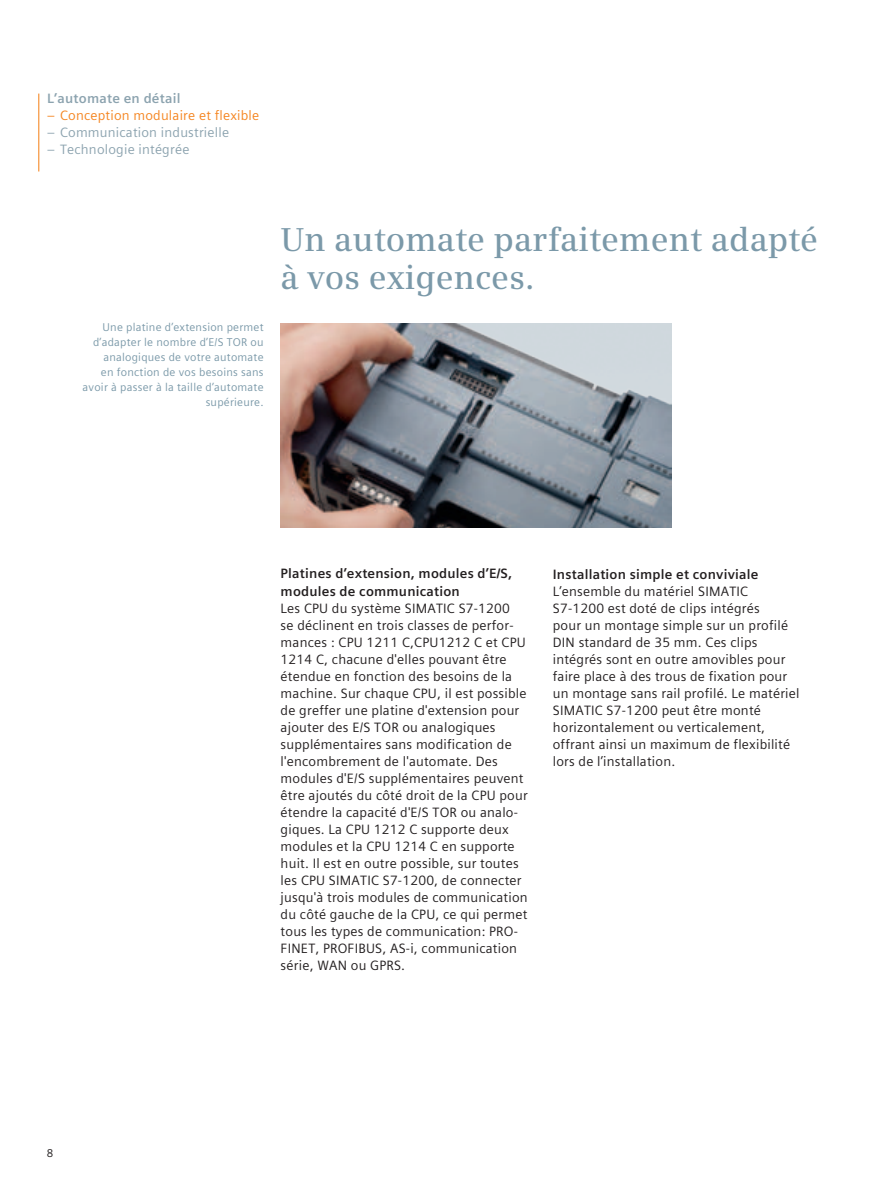
<style>
.page{position:relative;width:893px;height:1191px;background:#fff}
.page>*{position:absolute;margin:0;border:0;box-sizing:border-box;transform-origin:0 0}
.t1{font:600 33px/38.2px "Siemens Serif";letter-spacing:.005em;color:#7b99a9}
.t2{font:13.5px/17px "Siemens Sans Global";letter-spacing:.015em;color:#231f20}
.t3{font:700 13.5px/17px "Siemens Sans Global";letter-spacing:.015em;color:#231f20}
.t4{font:13.5px "Siemens Sans Global";letter-spacing:.015em;color:#8ca3af}
.t5{font:13.5px "Siemens Sans Global";letter-spacing:.015em;color:#f58520}
.t6{font:700 13.5px "Siemens Sans Global";letter-spacing:.015em;color:#8ca3af}
.t7{font:11.25px/14.9px "Siemens Sans Global";letter-spacing:.02em;color:#7b99a9;text-align:right}
.t8{font:11.25px "Siemens Sans Global";color:#231f20}
</style>
<div class="page">
<img style="left:281px;top:323px;width:391px;height:204px">
<hr style="left:38px;top:94px;width:1px;height:77px;background:#f58520">
<p class="t6" style="left:47px;top:88px;width:135px">L’automate en détail</p>
<p class="t5" style="left:47px;top:106px;width:213px">– Conception modulaire et flexible</p>
<p class="t4" style="left:47px;top:123px;width:183px">– Communication industrielle</p>
<p class="t4" style="left:47px;top:140px;width:144px">– Technologie intégrée</p>
<p class="t7" style="left:83px;top:320px;width:182px">Une platine d’extension permet d’adapter le nombre d’E/S TOR ou analogiques de votre automate<br>en fonction de vos besoins sans avoir à passer à la taille d’automate supérieure.</p>
<h1 class="t1" style="left:281px;top:220px;width:539px">Un automate parfaitement adapté à vos exigences.</h1>
<p class="t3" style="left:281px;top:565px;width:233px">Platines d’extension, modules d’E/S, modules de communication</p>
<p class="t2" style="left:281px;top:599px;width:249px">Les CPU du système SIMATIC S7-1200<br>se déclinent en trois classes de perfor&shy;mances : CPU 1211 C,CPU1212 C et CPU 1214 C, chacune d'elles pouvant être étendue en fonction des besoins de la machine. Sur chaque CPU, il est possible de greffer une platine d'extension pour ajouter des E/S TOR ou analogiques supplémentaires sans modification de l'encombrement de l'automate. Des modules d'E/S supplémentaires peuvent être ajoutés du côté droit de la CPU pour étendre la capacité d'E/S TOR ou analo&shy;giques. La CPU 1212 C supporte deux modules et la CPU 1214 C en supporte huit. Il est en outre possible, sur toutes les CPU SIMATIC S7-1200, de connecter jusqu'à trois modules de communication du côté gauche de la CPU, ce qui permet tous les types de communication: PRO-FINET, PROFIBUS, AS-i, communication série, WAN ou GPRS.</p>
<p class="t3" style="left:553px;top:565px;width:207px">Installation simple et conviviale</p>
<p class="t2" style="left:553px;top:582px;width:248px">L’ensemble du matériel SIMATIC S7-1200 est doté de clips intégrés<br>pour un montage simple sur un profilé DIN standard de 35 mm. Ces clips intégrés sont en outre amovibles pour faire place à des trous de fixation pour un montage sans rail profilé. Le matériel SIMATIC S7-1200 peut être monté horizontalement ou verticalement, offrant ainsi un maximum de flexibilité lors de l’installation.</p>
<p class="t8" style="left:47px;top:1144px;width:8px">8</p>
</div>
